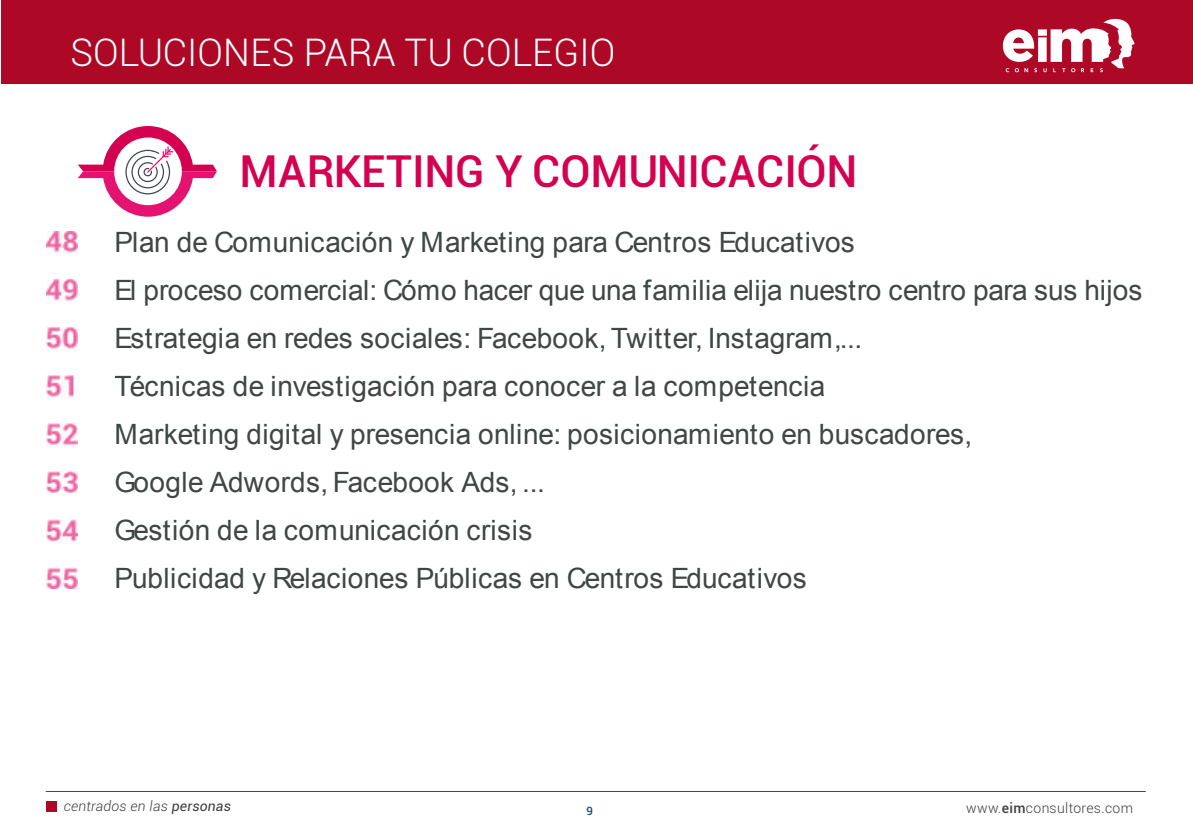
<style>
.page{position:relative;width:1193px;height:840px;background:#fff}
.page>*{position:absolute;margin:0;border:0;box-sizing:border-box;transform-origin:0 0}
.t1{font:500 44px "Roboto";letter-spacing:-.005em;color:#d40050}
.t2{font:300 38px "Roboto";color:#fff}
.t3{font:28px/48px "Arial";letter-spacing:.005em;color:#404643}
.t4{font:italic 300 14px "Roboto";letter-spacing:.015em;color:#3e3d40}
.t5{font:300 14px "Roboto";letter-spacing:.03em;color:#3e3d40}
.t6{font:500 11.6px "Roboto";color:#135064}
.s1{font-weight:400}
.s2{font-weight:500}
</style>
<div class="page">
<div style="left:1px;top:0;width:1191px;height:84px;background:#ae0827"></div>
<hr style="left:46px;top:791px;width:1099px;height:1px;background:#3f4750">
<svg style="left:1002px;top:19px;width:132px;height:53px"></svg>
<div style="left:47px;top:801px;width:10px;height:11px;background:#ae0827"></div>
<img style="left:47px;top:232px;width:30px;height:356px">
<svg style="left:78px;top:126px;width:139px;height:91px"></svg>
<h2 class="t2" style="left:70px;top:37px;width:546px">SOLUCIONES PARA TU COLEGIO</h2>
<h1 class="t1" style="left:239px;top:154px;width:619px">MARKETING Y COMUNICACIÓN</h1>
<p class="t3" style="left:114px;top:221px;width:1029px">Plan de Comunicación y Marketing para Centros Educativos<br>El proceso comercial: Cómo hacer que una familia elĳa nuestro centro para sus hijos Estrategia en redes sociales: Facebook,Twitter, Instagram,...<br>Técnicas de investigación para conocer a la competencia<br>Marketing digital y presencia online: posicionamiento en buscadores,<br>Google Adwords, Facebook Ads, ...<br>Gestión de la comunicación crisis<br>Publicidad y Relaciones Públicas en Centros Educativos</p>
<p class="t4" style="left:64px;top:800px;width:169px">centrados en las <span class="s1">personas</span></p>
<p class="t6" style="left:586px;top:806px;width:8px">9</p>
<p class="t5" style="left:966px;top:802px;width:169px">www.<span class="s2">eim</span>consultores.com</p>
</div>
